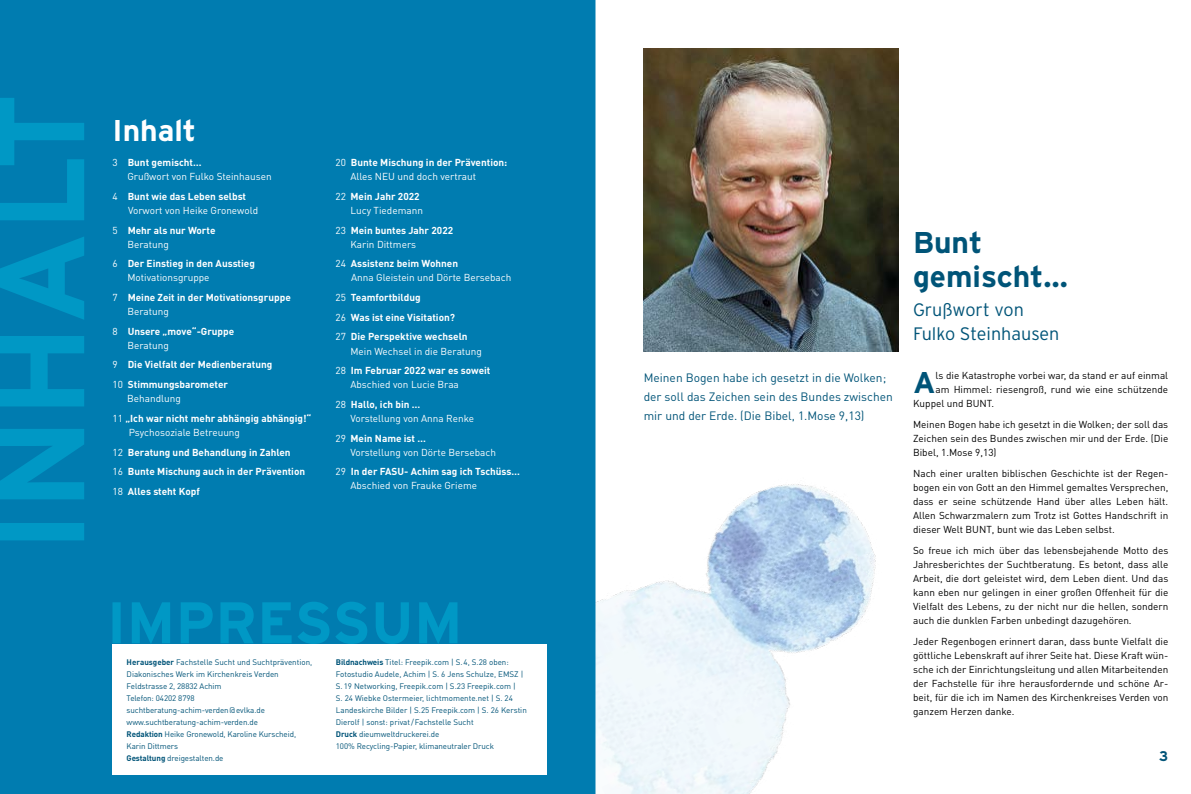
<style>
.page{position:relative;width:1191px;height:794px;background:#fff}
.page>*{position:absolute;margin:0;border:0;box-sizing:border-box;transform-origin:0 0}
.t1{font:700 30px/34px "Interstate";color:#005478}
.t2{font:700 30px "Interstate";color:#fff}
.t3{font:300 18px/24px "Interstate";color:#005478}
.t4{font:700 14px "Interstate";color:#005478}
.t5{font:12px/19px "DINOT";color:#005478}
.t6{font:10px/14px "DINOT";color:#000;text-align:justify}
.t7{font:700 10px/19.7px "DINOT";color:#fff}
.t8{font:10px/14px "DINOT";color:#fff}
.t9{font:8px/12px "DINOT";letter-spacing:-.01em;color:#005478}
.s1{font-weight:700}
.s2{font-weight:400}
</style>
<div class="page">
<img style="left:595px;top:445px;width:281px;height:349px">
<div style="left:0;top:0;width:595px;height:794px;background:#007cb0"></div>
<svg style="left:0;top:98px;width:84px;height:442px;background:#0088b9"></svg>
<div style="left:112px;top:644px;width:435px;height:131px;background:#fff"></div>
<svg style="left:112px;top:601px;width:345px;height:43px;background:#0089b9"></svg>
<img style="left:643px;top:48px;width:256px;height:303px">
<h1 class="t2" style="left:112px;top:114px;width:85px">Inhalt</h1>
<p class="t8" style="left:127px;top:155px;width:146px;text-indent:-15px">3 <span class="s1">Bunt gemischt…<br></span>Grußwort von Fulko Steinhausen</p>
<p class="t8" style="left:128px;top:189px;width:132px;text-indent:-16px">4 <span class="s1">Bunt wie das Leben selbst<br></span>Vorwort von Heike Gronewold</p>
<p class="t7" style="left:127px;top:223px;width:90px;line-height:14px;text-indent:-15px"><span class="s2">5</span> Mehr als nur Worte<br><span class="s2">Beratung</span></p>
<p class="t7" style="left:127px;top:256px;width:129px;line-height:14px;text-indent:-15px"><span class="s2">6</span> Der Einstieg in den Ausstieg<br><span class="s2">Motivationsgruppe</span></p>
<p class="t7" style="left:127px;top:290px;width:165px;line-height:14px;text-indent:-15px"><span class="s2">7</span> Meine Zeit in der Motivationsgruppe<br><span class="s2">Beratung</span></p>
<p class="t7" style="left:127px;top:324px;width:108px;line-height:14px;text-indent:-15px"><span class="s2">8</span> Unsere „move“-Gruppe<br><span class="s2">Beratung</span></p>
<p class="t7" style="left:112px;top:354px;width:161px"><span class="s2">9</span> Die Vielfalt der Medienberatung<br><span class="s2">10</span> Stimmungsbarometer</p>
<p class="t7" style="left:112px;top:388px;width:200px;text-indent:15px"><span class="s2">Behandlung<br>11</span> „Ich war nicht mehr abhängig abhängig!“</p>
<p class="t7" style="left:112px;top:422px;width:194px;text-indent:16px"><span class="s2">Psychosoziale Betreuung<br>12</span> Beratung und Behandlung in Zahlen<br><span class="s2">16</span> Bunte Mischung auch in der Prävention<br><span class="s2">18</span> Alles steht Kopf</p>
<p class="t7" style="left:350px;top:155px;width:158px;line-height:14px;text-indent:-15px"><span class="s2">20</span> Bunte Mischung in der Prävention:<br><span class="s2">Alles NEU und doch vertraut</span></p>
<p class="t8" style="left:350px;top:189px;width:74px;text-indent:-15px">22 <span class="s1">Mein Jahr 2022<br></span>Lucy Tiedemann</p>
<p class="t7" style="left:350px;top:223px;width:104px;line-height:14px;text-indent:-15px"><span class="s2">23</span> Mein buntes Jahr 2022<br><span class="s2">Karin Dittmers</span></p>
<p class="t8" style="left:351px;top:256px;width:162px;text-indent:-16px">24 <span class="s1">Assistenz beim Wohnen<br></span>Anna Gleistein und Dörte Bersebach</p>
<p class="t7" style="left:335px;top:287px;width:134px"><span class="s2">25</span> Teamfortbildug<br><span class="s2">26</span> Was ist eine Visitation?<br><span class="s2">27</span> Die Perspektive wechseln</p>
<p class="t8" style="left:335px;top:340px;width:156px;line-height:19.7px;text-indent:15px">Mein Wechsel in die Beratung<br>28 <span class="s1">Im Februar 2022 war es soweit</span></p>
<p class="t8" style="left:335px;top:374px;width:125px;line-height:19.7px;text-indent:15px">Abschied von Lucie Braa<br>28 <span class="s1">Hallo, ich bin …</span></p>
<p class="t8" style="left:335px;top:408px;width:140px;line-height:19.7px;text-indent:15px">Vorstellung von Anna Renke<br>29 <span class="s1">Mein Name ist …</span></p>
<p class="t8" style="left:335px;top:442px;width:186px;line-height:19.7px;text-indent:15px">Vorstellung von Dörte Bersebach<br>29 <span class="s1">In der FASU- Achim sag ich Tschüss…</span></p>
<p class="t8" style="left:350px;top:478px;width:128px">Abschied von Frauke Grieme</p>
<p class="t9" style="left:127px;top:655px;width:187px"><span class="s1">Herausgeber</span> Fachstelle Sucht und Suchtprävention, Diakonisches Werk im Kirchenkreis Verden Feldstrasse 2, 28832 Achim<br>Telefon: 04202 8798 suchtberatung-achim-verden@evlka.de www.suchtberatung-achim-verden.de<br><span class="s1">Redaktion</span> Heike Gronewold, Karoline Kurscheid, Karin Dittmers<br><span class="s1">Gestaltung</span> dreigestalten.de</p>
<p class="t9" style="left:336px;top:655px;width:192px"><span class="s1">Bildnachweis</span> Titel: Freepik.com | S.4, S.28 oben:<br>Fotostudio Audele, Achim | S. 6 Jens Schulze, EMSZ | S.19 Networking, Freepik.com | S.23 Freepik.com |<br>S. 24 Wiebke Ostermeier, lichtmomente.net | S. 24<br>Landeskirche Bilder | S.25 Freepik.com | S. 26 Kerstin Dierolf | sonst: privat/Fachstelle Sucht<br><span class="s1">Druck</span> dieumweltdruckerei.de<br>100% Recycling-Papier, klimaneutraler Druck</p>
<p class="t5" style="left:643px;top:367px;width:251px">Meinen Bogen habe ich gesetzt in die Wolken; der soll das Zeichen sein des Bundes zwischen mir und der Erde. (Die Bibel, 1.Mose 9,13)</p>
<h1 class="t1" style="left:913px;top:225px;width:156px">Bunt gemischt…</h1>
<h2 class="t3" style="left:913px;top:298px;width:148px">Grußwort von<br>Fulko Steinhausen</h2>
<h1 class="t1" style="left:913px;top:365px;width:24px">A</h1>
<p class="t6" style="left:935px;top:368px;width:234px">ls die Katastrophe vorbei war, da stand er auf einmal</p>
<p class="t6" style="left:935px;top:382px;width:234px">am Himmel: riesengroß, rund wie eine schützende</p>
<p class="t6" style="left:913px;top:396px;width:83px">Kuppel und BUNT.</p>
<p class="t6" style="left:913px;top:417px;width:257px">Meinen Bogen habe ich gesetzt in die Wolken; der soll das Zeichen sein des Bundes zwischen mir und der Erde. (Die Bibel, 1.Mose 9,13)</p>
<p class="t6" style="left:913px;top:466px;width:257px">Nach einer uralten biblischen Geschichte ist der Regen&shy;bogen ein von Gott an den Himmel gemaltes Versprechen, dass er seine schützende Hand über alles Leben hält.<br>Allen Schwarzmalern zum Trotz ist Gottes Handschrift in dieser Welt BUNT, bunt wie das Leben selbst.</p>
<p class="t6" style="left:913px;top:543px;width:257px">So freue ich mich über das lebensbejahende Motto des Jahresberichtes der Suchtberatung. Es betont, dass alle Arbeit, die dort geleistet wird, dem Leben dient. Und das kann eben nur gelingen in einer großen Offenheit für die Vielfalt des Lebens, zu der nicht nur die hellen, sondern auch die dunklen Farben unbedingt dazugehören.</p>
<p class="t6" style="left:913px;top:634px;width:257px">Jeder Regenbogen erinnert daran, dass bunte Vielfalt die göttliche Lebenskraft auf ihrer Seite hat. Diese Kraft wün&shy;sche ich der Einrichtungsleitung und allen Mitarbeitenden der Fachstelle für ihre herausfordernde und schöne Ar&shy;beit, für die ich im Namen des Kirchenkreises Verden von ganzem Herzen danke.</p>
<h3 class="t4" style="left:1159px;top:748px;width:11px">3</h3>
</div>
